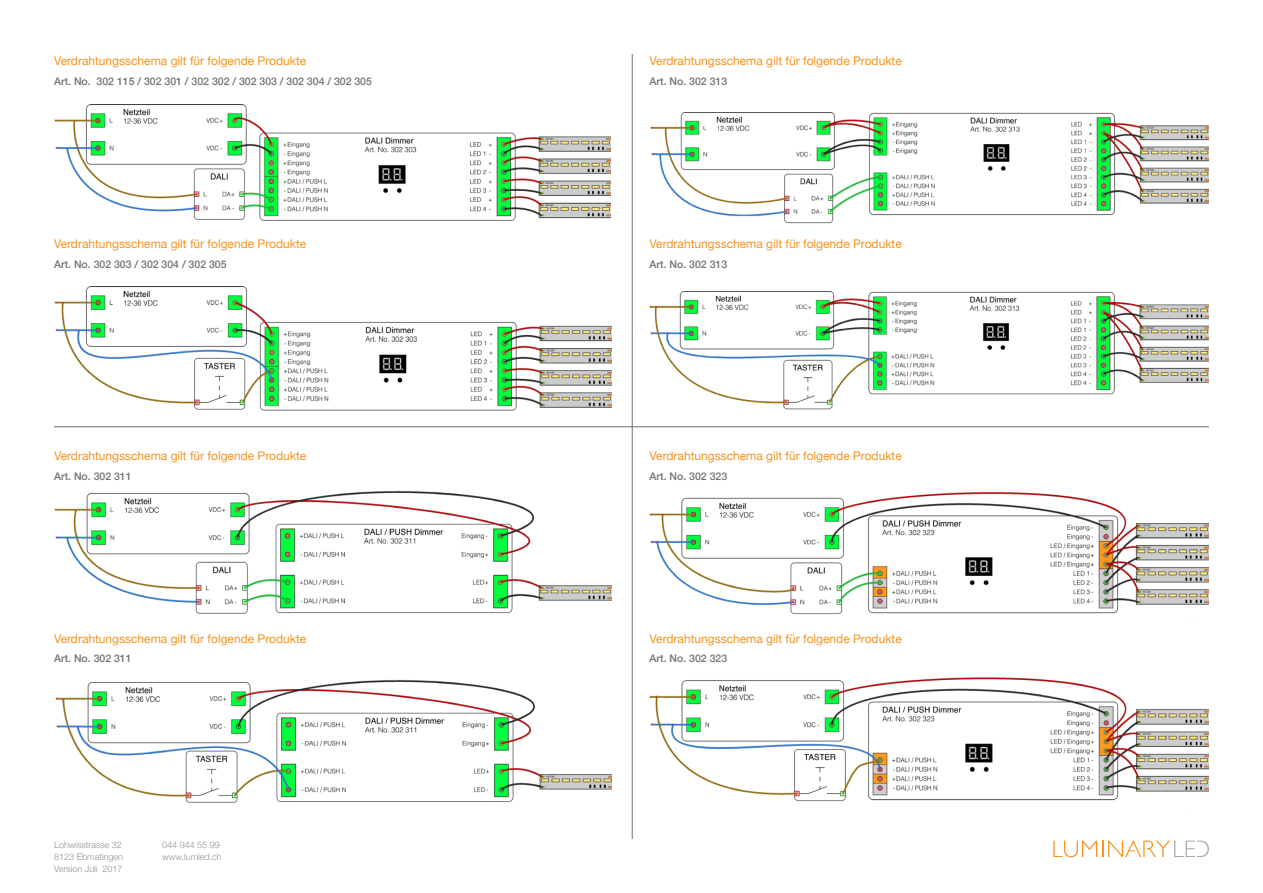
<style>
.page{position:relative;width:1263px;height:893px;background:#fff}
.page>*{position:absolute;margin:0;border:0;box-sizing:border-box;transform-origin:0 0}
.t1{font:12px "Helvetica Neue";color:#f7941e}
.t2{font:500 10.5px "Helvetica Neue";color:#717275}
.t3{font:300 9px "Helvetica Neue";color:#8f9194}
</style>
<div class="page">
<hr style="left:54px;top:426px;width:1155px;height:1px;background:#717275">
<hr style="left:632px;top:54px;width:1px;height:785px;background:#717275">
<img style="left:54px;top:287px;width:557px;height:124px">
<img style="left:54px;top:105px;width:556px;height:116px">
<img style="left:54px;top:490px;width:557px;height:124px">
<img style="left:56px;top:679px;width:555px;height:124px">
<img style="left:650px;top:492px;width:558px;height:123px">
<img style="left:650px;top:677px;width:558px;height:125px">
<img style="left:650px;top:112px;width:558px;height:112px">
<img style="left:650px;top:292px;width:558px;height:118px">
<svg style="left:1053px;top:840px;width:156px;height:17px"></svg>
<p class="t1" style="left:54px;top:53px;width:254px">Verdrahtungsschema gilt für folgende Produkte</p>
<p class="t2" style="left:54px;top:73px;width:319px">Art. No. 302 115 / 302 301 / 302 302 / 302 303 / 302 304 / 302 305</p>
<p class="t1" style="left:649px;top:53px;width:254px">Verdrahtungsschema gilt für folgende Produkte</p>
<p class="t2" style="left:649px;top:73px;width:79px">Art. No. 302 313</p>
<p class="t1" style="left:54px;top:235px;width:254px">Verdrahtungsschema gilt für folgende Produkte</p>
<p class="t2" style="left:54px;top:256px;width:174px">Art. No. 302 303 / 302 304 / 302 305</p>
<p class="t1" style="left:649px;top:235px;width:254px">Verdrahtungsschema gilt für folgende Produkte</p>
<p class="t2" style="left:649px;top:256px;width:79px">Art. No. 302 313</p>
<p class="t1" style="left:54px;top:447px;width:254px">Verdrahtungsschema gilt für folgende Produkte</p>
<p class="t2" style="left:54px;top:467px;width:79px">Art. No. 302 311</p>
<p class="t1" style="left:649px;top:447px;width:254px">Verdrahtungsschema gilt für folgende Produkte</p>
<p class="t2" style="left:649px;top:467px;width:79px">Art. No. 302 323</p>
<p class="t1" style="left:54px;top:630px;width:254px">Verdrahtungsschema gilt für folgende Produkte</p>
<p class="t2" style="left:54px;top:650px;width:79px">Art. No. 302 311</p>
<p class="t1" style="left:649px;top:630px;width:254px">Verdrahtungsschema gilt für folgende Produkte</p>
<p class="t2" style="left:649px;top:650px;width:79px">Art. No. 302 323</p>
<p class="t3" style="left:54px;top:837px;width:69px">Lohwisstrasse 32</p>
<p class="t3" style="left:162px;top:837px;width:59px">044 944 55 99</p>
<p class="t3" style="left:54px;top:849px;width:70px">8123 Ebmatingen</p>
<p class="t3" style="left:162px;top:849px;width:61px">www.lumled.ch</p>
<p class="t3" style="left:54px;top:861px;width:70px">Version Juli 2017</p>
</div>
